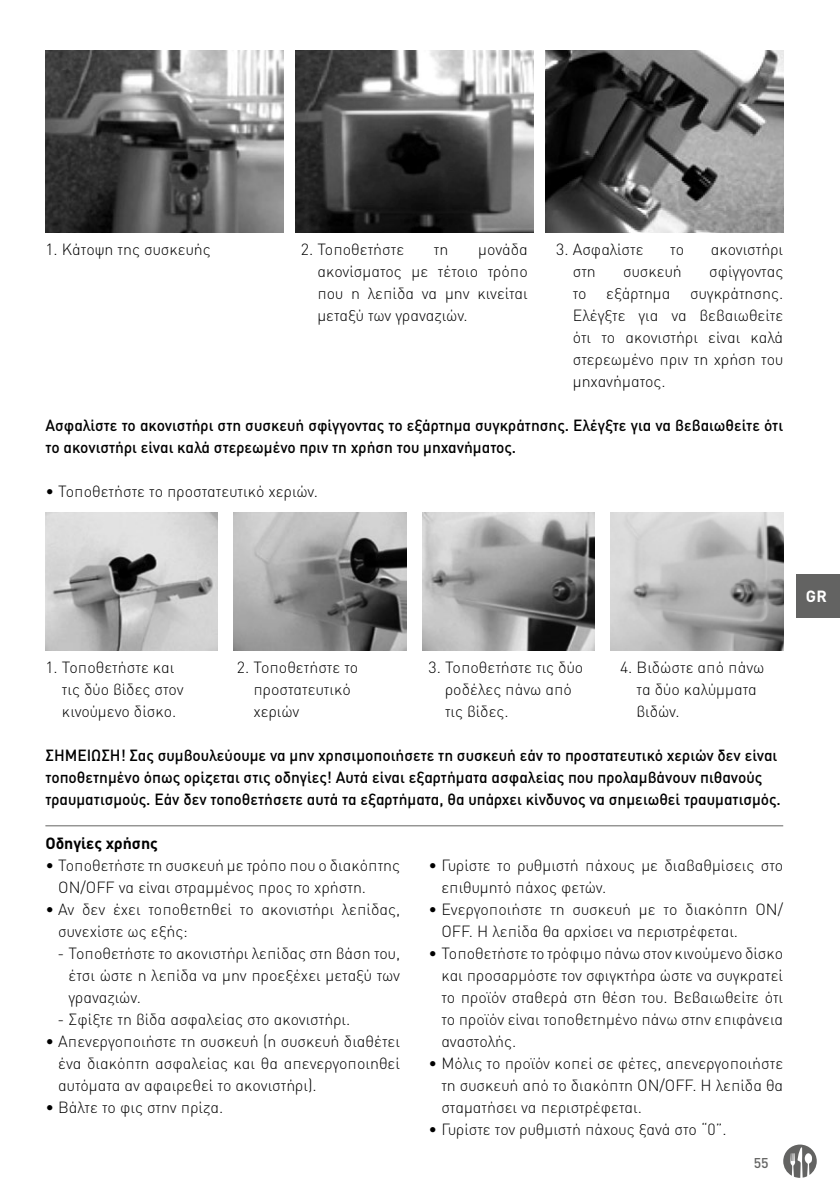
<style>
.page{position:relative;width:840px;height:1191px;background:#fff}
.page>*{position:absolute;margin:0;border:0;box-sizing:border-box;transform-origin:0 0}
.t1{font:300 16px/22px "DIN Pro";color:#000}
.t2{font:500 16px/22px "DIN Pro";color:#000}
.t3{font:700 16px "DIN Pro";color:#000}
.t4{font:700 16px "DIN Pro";color:#fff}
.t5{font:500 14px "DIN Pro";color:#636362}
</style>
<div class="page">
<svg style="left:783px;top:1144px;width:33px;height:33px"></svg>
<div style="left:796px;top:574px;width:43px;height:43px;background:#636362"></div>
<img style="left:45px;top:50px;width:238px;height:183px">
<img style="left:295px;top:50px;width:238px;height:183px">
<img style="left:545px;top:50px;width:237px;height:183px">
<img style="left:45px;top:512px;width:172px;height:139px">
<img style="left:610px;top:512px;width:172px;height:139px">
<img style="left:234px;top:512px;width:172px;height:139px">
<img style="left:422px;top:512px;width:172px;height:139px">
<hr style="left:45px;top:825px;width:737px;height:1px;background:#636362">
<p class="t1" style="left:317px;top:237px;width:212px;text-align:justify;text-indent:161px">μονάδα ακονίσματος με τέτοιο τρόπο που η λεπίδα να μην κινείται μεταξύ των γραναζιών.</p>
<p class="t1" style="left:556px;top:237px;width:89px">3. Ασφαλίστε</p>
<p class="t1" style="left:669px;top:237px;width:15px">το</p>
<p class="t1" style="left:710px;top:237px;width:74px">ακονιστήρι</p>
<p class="t1" style="left:45px;top:237px;width:167px">1. Κάτοψη της συσκευής</p>
<p class="t1" style="left:300px;top:237px;width:105px">2. Τοποθετήστε</p>
<p class="t1" style="left:433px;top:237px;width:16px">τη</p>
<p class="t1" style="left:572px;top:259px;width:212px;text-align:justify;text-indent:136px">σφίγγοντας το εξάρτημα συγκράτησης.<br>Ελέγξτε για να βεβαιωθείτε ότι το ακονιστήρι είναι καλά στερεωμένο πριν τη χρήση του μηχανήματος.</p>
<p class="t2" style="left:45px;top:412px;width:738px">Ασφαλίστε το ακονιστήρι στη συσκευή σφίγγοντας το εξάρτημα συγκράτησης. Ελέγξτε για να βεβαιωθείτε ότι το ακονιστήρι είναι καλά στερεωμένο πριν τη χρήση του μηχανήματος.</p>
<p class="t1" style="left:45px;top:479px;width:274px">• Τοποθετήστε το προστατευτικό χεριών.</p>
<p class="t1" style="left:572px;top:259px;width:25px">στη</p>
<p class="t1" style="left:623px;top:259px;width:60px">συσκευή</p>
<p class="t4" style="left:805px;top:583px;width:22px">GR</p>
<p class="t1" style="left:62px;top:655px;width:123px;text-indent:-17px">1. Τοποθετήστε και τις δύο βίδες στον κινούμενο δίσκο.</p>
<p class="t1" style="left:253px;top:655px;width:106px;text-indent:-17px">2. Τοποθετήστε το προστατευτικό χεριών</p>
<p class="t1" style="left:445px;top:655px;width:140px;text-indent:-17px">3. Τοποθετήστε τις δύο ροδέλες πάνω από τις βίδες.</p>
<p class="t1" style="left:636px;top:655px;width:129px;text-indent:-17px">4. Βιδώστε από πάνω τα δύο καλύμματα βιδών.</p>
<p class="t2" style="left:45px;top:742px;width:736px">ΣΗΜΕΙΩΣΗ! Σας συμβουλεύουμε να μην χρησιμοποιήσετε τη συσκευή εάν το προστατευτικό χεριών δεν είναι τοποθετημένο όπως ορίζεται στις οδηγίες! Αυτά είναι εξαρτήματα ασφαλείας που προλαμβάνουν πιθανούς τραυματισμούς. Εάν δεν τοποθετήσετε αυτά τα εξαρτήματα, θα υπάρχει κίνδυνος να σημειωθεί τραυματισμός.</p>
<p class="t3" style="left:45px;top:830px;width:114px">Οδηγίες χρήσης</p>
<p class="t1" style="left:58px;top:853px;width:343px;text-indent:-13px">• Τοποθετήστε τη συσκευή με τρόπο που ο διακόπτης<br>ON/OFF να είναι στραμμένος προς το χρήστη.</p>
<p class="t1" style="left:58px;top:897px;width:343px;text-indent:-13px">• Αν δεν έχει τοποθετηθεί το ακονιστήρι λεπίδας, συνεχίστε ως εξής:</p>
<p class="t1" style="left:68px;top:941px;width:333px;text-align:justify;text-indent:-11px">- Τοποθετήστε το ακονιστήρι λεπίδας στη βάση του, έτσι ώστε η λεπίδα να μην προεξέχει μεταξύ των γραναζιών.</p>
<p class="t1" style="left:58px;top:1007px;width:294px">- Σφίξτε τη βίδα ασφαλείας στο ακονιστήρι.</p>
<p class="t1" style="left:58px;top:1029px;width:343px;text-align:justify;text-indent:-13px">• Απενεργοποιήστε τη συσκευή (η συσκευή διαθέτει ένα διακόπτη ασφαλείας και θα απενεργοποιηθεί αυτόματα αν αφαιρεθεί το ακονιστήρι).</p>
<p class="t1" style="left:45px;top:1095px;width:179px">• Βάλτε το φις στην πρίζα.</p>
<p class="t1" style="left:441px;top:853px;width:343px;text-indent:-13px">• Γυρίστε το ρυθμιστή πάχους με διαβαθμίσεις στο επιθυμητό πάχος φετών.</p>
<p class="t1" style="left:441px;top:897px;width:343px;text-indent:-13px">• Ενεργοποιήστε τη συσκευή με το διακόπτη ON/<br>OFF. Η λεπίδα θα αρχίσει να περιστρέφεται.</p>
<p class="t1" style="left:441px;top:941px;width:343px;text-align:justify;text-indent:-13px">• Τοποθετήστε το τρόφιμο πάνω στον κινούμενο δίσκο και προσαρμόστε τον σφιγκτήρα ώστε να συγκρατεί το προϊόν σταθερά στη θέση του. Βεβαιωθείτε ότι το προϊόν είναι τοποθετημένο πάνω στην επιφάνεια αναστολής.</p>
<p class="t1" style="left:441px;top:1051px;width:343px;text-align:justify;text-indent:-13px">• Μόλις το προϊόν κοπεί σε φέτες, απενεργοποιήστε τη συσκευή από το διακόπτη ON/OFF. Η λεπίδα θα σταματήσει να περιστρέφεται.</p>
<p class="t1" style="left:428px;top:1117px;width:299px">• Γυρίστε τον ρυθμιστή πάχους ξανά στο “0”.</p>
<p class="t5" style="left:753px;top:1151px;width:16px">55</p>
</div>
